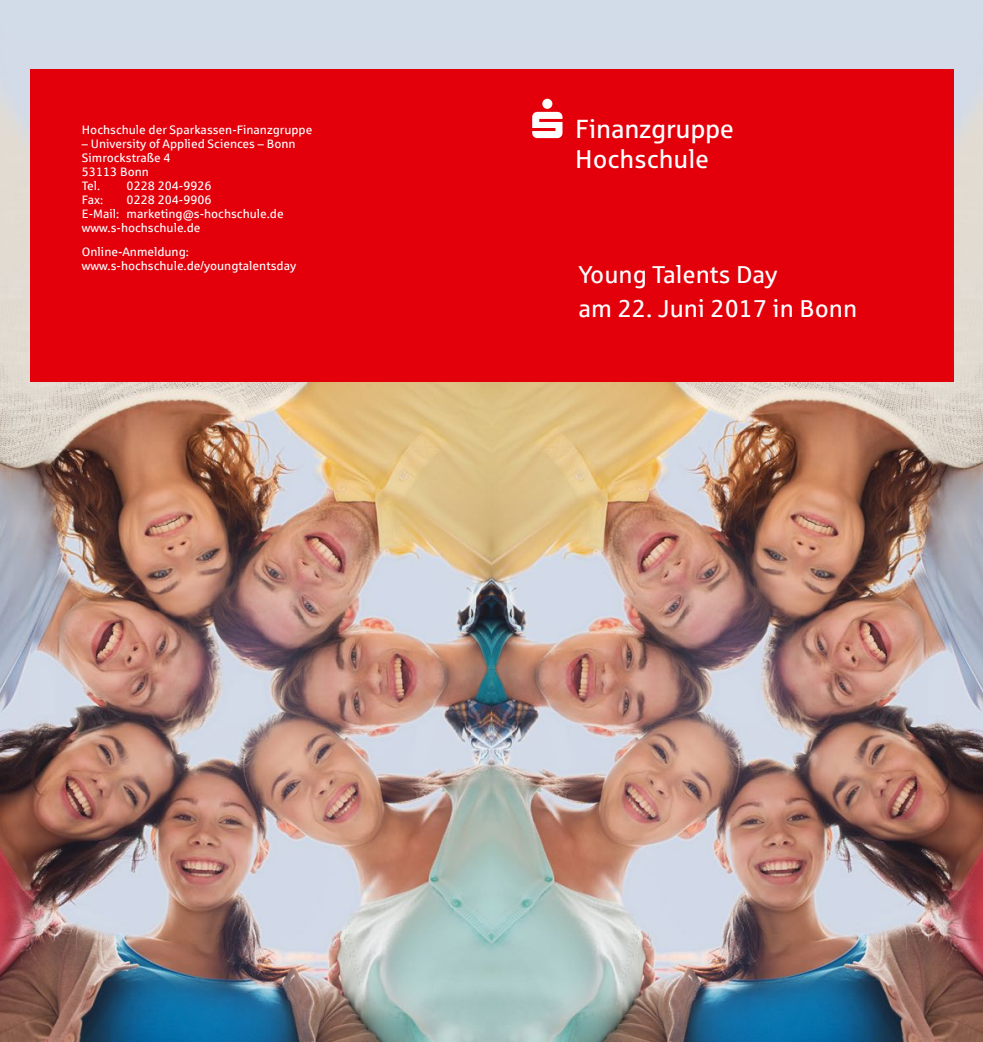
<style>
.page{position:relative;width:983px;height:1042px;background:#fff}
.page>*{position:absolute;margin:0;border:0;box-sizing:border-box;transform-origin:0 0}
.t1{font:26.07px "Sparkasse Rg";letter-spacing:-.015em;color:#fff}
.t2{font:25.55px "Sparkasse Rg";color:#fff}
.t3{font:24.5px/33.2px "Sparkasse Rg";color:#fff}
.t4{font:12.25px/14px "Sparkasse Rg";color:#fff}
</style>
<div class="page">
<img style="left:0;top:42px;width:982px;height:1000px">
<div style="left:30px;top:69px;width:922px;height:313px;background:#e3000b"></div>
<svg style="left:532px;top:99px;width:30px;height:39px"></svg>
<p class="t4" style="left:82px;top:123px;width:232px">Hochschule der Sparkassen-Finanzgruppe</p>
<p class="t4" style="left:82px;top:137px;width:215px">– University of Applied Sciences – Bonn<br>Simrockstraße 4<br>53113 Bonn<br>Tel.</p>
<p class="t4" style="left:127px;top:179px;width:86px">0228 204-9926</p>
<p class="t4" style="left:82px;top:193px;width:203px;text-indent:45px">0228 204-9906<br>E-Mail: marketing@s-hochschule.de www.s-hochschule.de</p>
<p class="t4" style="left:82px;top:244px;width:216px">Online-Anmeldung: www.s-hochschule.de/youngtalentsday</p>
<p class="t4" style="left:82px;top:193px;width:23px">Fax:</p>
<h1 class="t1" style="left:575px;top:113px;width:160px">Finanzgruppe</h1>
<h2 class="t2" style="left:575px;top:144px;width:135px">Hochschule</h2>
<h3 class="t3" style="left:578px;top:257px;width:280px">Young Talents Day<br>am 22. Juni 2017 in Bonn</h3>
</div>
